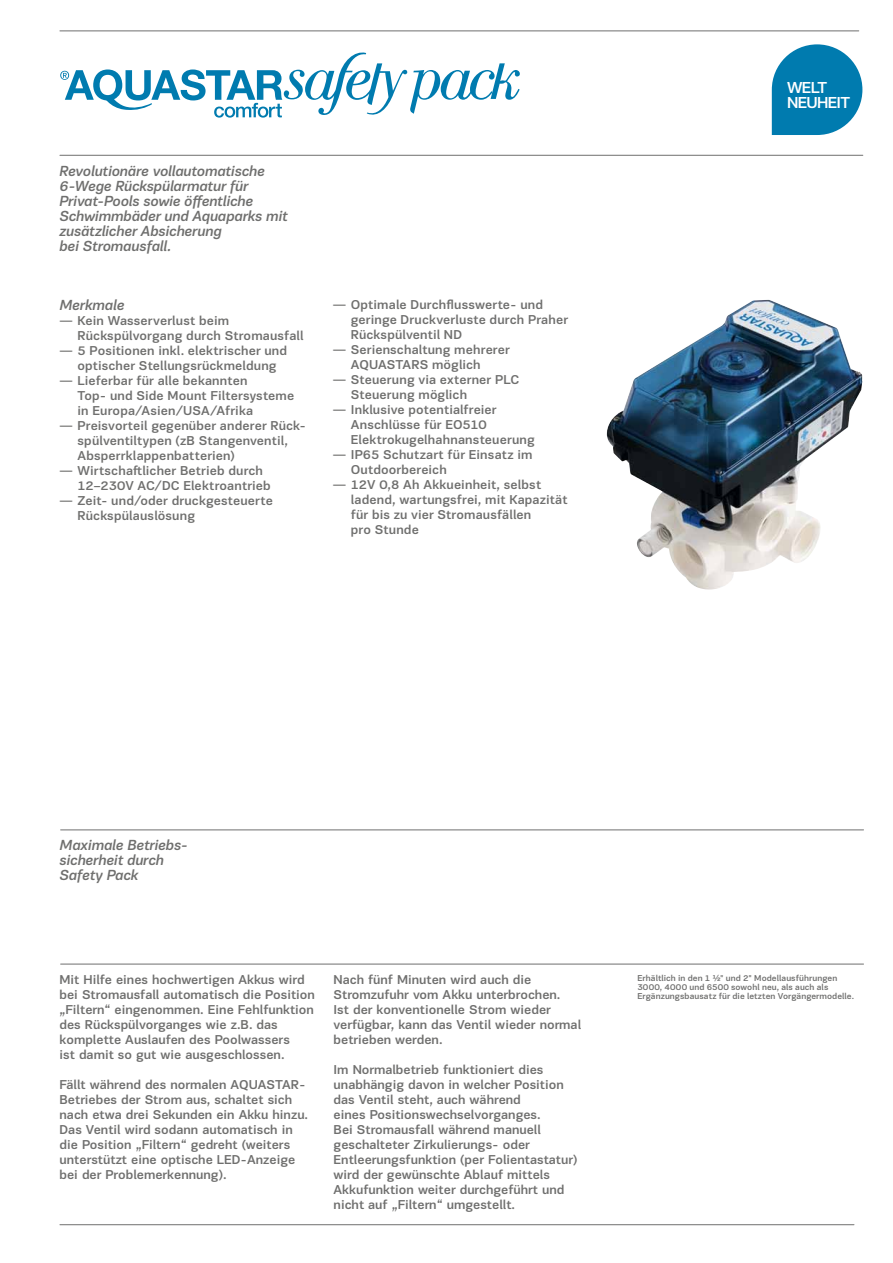
<style>
.page{position:relative;width:893px;height:1263px;background:#fff}
.page>*{position:absolute;margin:0;border:0;box-sizing:border-box;transform-origin:0 0}
.t1{font:500 16.35px/14.5px "PF Encore Sans Pro";letter-spacing:-.045em;color:#fff}
.t2{font:italic 500 15px/15px "PF Encore Sans Pro";letter-spacing:-.015em;color:#6f6f6e}
.t3{font:500 13.2px/15px "PF Encore Sans Pro";color:#6f6f6e}
.t4{font:500 8.7px/9px "PF Encore Sans Pro";letter-spacing:.01em;color:#6f6f6e}
</style>
<div class="page">
<svg style="left:60px;top:52px;width:460px;height:66px"></svg>
<div style="left:100px;top:75px;width:16px;height:20px;background:#fff;border-radius:50%"></div>
<hr style="left:60px;top:31px;width:799px;height:1px;background:#6f6f6e">
<hr style="left:60px;top:155px;width:803px;height:1px;background:#6f6f6e">
<hr style="left:61px;top:964px;width:802px;height:1px;background:#6f6f6e">
<hr style="left:61px;top:829px;width:802px;height:1px;background:#6f6f6e">
<hr style="left:60px;top:1224px;width:794px;height:1px;background:#6f6f6e">
<img style="left:606px;top:300px;width:257px;height:289px">
<svg style="left:772px;top:44px;width:90px;height:91px;background:#288fbb"></svg>
<p class="t2" style="left:60px;top:164px;width:230px">Revolutionäre vollautomatische<br>6-Wege Rückspülarmatur für<br>Privat-Pools sowie öffentliche<br>Schwimmbäder und Aquaparks mit zusätzlicher Absicherung<br>bei Stromausfall.</p>
<p class="t2" style="left:60px;top:298px;width:67px">Merkmale</p>
<p class="t3" style="left:60px;top:313px;width:171px">̵ Kein Wasserverlust beim</p>
<p class="t3" style="left:78px;top:328px;width:228px">Rückspülvorgang durch Stromausfall</p>
<p class="t3" style="left:60px;top:343px;width:229px">̵ 5 Positionen inkl. elektrischer und</p>
<p class="t3" style="left:78px;top:358px;width:201px">optischer Stellungsrückmeldung</p>
<p class="t3" style="left:60px;top:373px;width:189px">̵ Lieferbar für alle bekannten</p>
<p class="t3" style="left:78px;top:388px;width:218px">Top- und Side Mount Filtersysteme</p>
<p class="t3" style="left:78px;top:403px;width:177px">in Europa/Asien/USA/Afrika</p>
<p class="t3" style="left:60px;top:418px;width:248px">̵ Preisvorteil gegenüber anderer Rück-</p>
<p class="t3" style="left:78px;top:433px;width:212px">spülventiltypen (zB Stangenventil,</p>
<p class="t3" style="left:78px;top:448px;width:159px">Absperrklappenbatterien)</p>
<p class="t3" style="left:60px;top:463px;width:205px">̵ Wirtschaftlicher Betrieb durch</p>
<p class="t3" style="left:78px;top:478px;width:195px">12–230V AC/DC Elektroantrieb</p>
<p class="t3" style="left:60px;top:493px;width:215px">̵ Zeit- und/oder druckgesteuerte</p>
<p class="t3" style="left:78px;top:508px;width:119px">Rückspülauslösung</p>
<p class="t3" style="left:333px;top:297px;width:212px">̵ Optimale Durchflusswerte- und</p>
<p class="t3" style="left:351px;top:312px;width:219px">geringe Druckverluste durch Praher</p>
<p class="t3" style="left:351px;top:327px;width:113px">Rückspülventil ND</p>
<p class="t3" style="left:333px;top:342px;width:179px">̵ Serienschaltung mehrerer</p>
<p class="t3" style="left:351px;top:357px;width:131px">AQUASTARS möglich</p>
<p class="t3" style="left:333px;top:372px;width:188px">̵ Steuerung via externer PLC</p>
<p class="t3" style="left:351px;top:387px;width:118px">Steuerung möglich</p>
<p class="t3" style="left:333px;top:402px;width:165px">̵ Inklusive potentialfreier</p>
<p class="t3" style="left:351px;top:417px;width:137px">Anschlüsse für EO510</p>
<p class="t3" style="left:351px;top:432px;width:186px">Elektrokugelhahnansteuerung</p>
<p class="t3" style="left:333px;top:447px;width:201px">̵ IP65 Schutzart für Einsatz im</p>
<p class="t3" style="left:351px;top:462px;width:97px">Outdoorbereich</p>
<p class="t3" style="left:333px;top:477px;width:210px">̵ 12V 0,8 Ah Akkueinheit, selbst</p>
<p class="t3" style="left:351px;top:492px;width:218px">ladend, wartungsfrei, mit Kapazität</p>
<p class="t3" style="left:351px;top:507px;width:182px">für bis zu vier Stromausfällen</p>
<p class="t3" style="left:351px;top:522px;width:70px">pro Stunde</p>
<p class="t1" style="left:787px;top:80px;width:64px">WELT<br>NEUHEIT</p>
<p class="t2" style="left:60px;top:838px;width:130px">Maximale Betriebs&shy;sicherheit durch<br>Safety Pack</p>
<p class="t3" style="left:60px;top:972px;width:257px">Mit Hilfe eines hochwertigen Akkus wird bei Stromausfall automatisch die Position „Filtern“ eingenommen. Eine Fehlfunktion des Rückspülvorganges wie z.B. das komplette Auslaufen des Poolwassers<br>ist damit so gut wie ausgeschlossen.</p>
<p class="t3" style="left:60px;top:1077px;width:250px">Fällt während des normalen AQUASTAR-Betriebes der Strom aus, schaltet sich nach etwa drei Sekunden ein Akku hinzu.<br>Das Ventil wird sodann automatisch in die Position „Filtern“ gedreht (weiters unterstützt eine optische LED-Anzeige bei der Problemerkennung).</p>
<p class="t3" style="left:334px;top:972px;width:249px">Nach fünf Minuten wird auch die<br>Stromzufuhr vom Akku unterbrochen.<br>Ist der konventionelle Strom wieder verfügbar, kann das Ventil wieder normal betrieben werden.</p>
<p class="t3" style="left:334px;top:1062px;width:245px">Im Normalbetrieb funktioniert dies unabhängig davon in welcher Position das Ventil steht, auch während<br>eines Positionswechselvorganges.<br>Bei Stromausfall während manuell geschalteter Zirkulierungs- oder Entleerungsfunktion (per Folientastatur) wird der gewünschte Ablauf mittels Akkufunktion weiter durchgeführt und nicht auf „Filtern“ umgestellt.</p>
<p class="t4" style="left:637px;top:974px;width:218px">Erhältlich in den 1 ½" und 2" Modellausführungen<br>3000, 4000 und 6500 sowohl neu, als auch als<br>Ergänzungsbausatz für die letzten Vorgängermodelle.</p>
</div>
